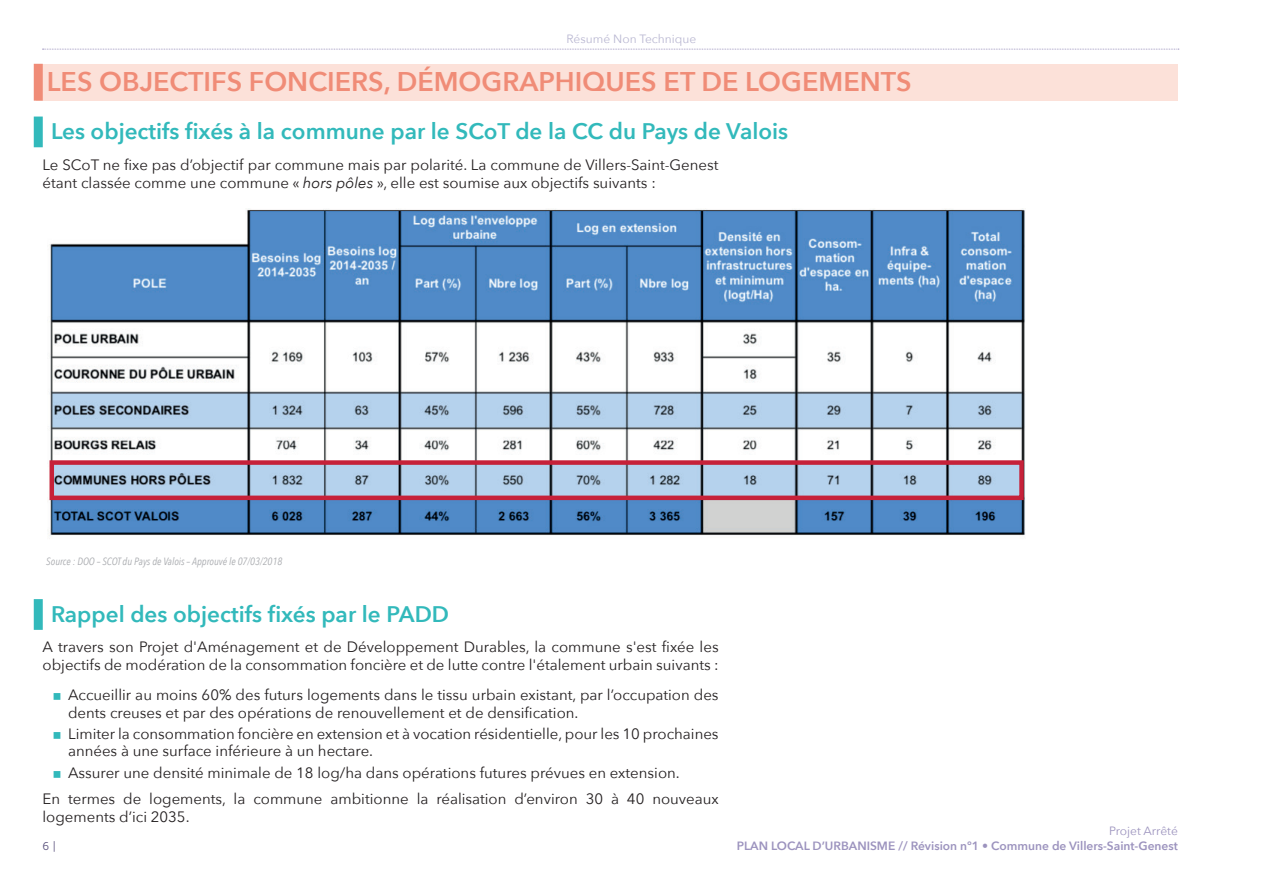
<style>
.page{position:relative;width:1263px;height:893px;background:#fff}
.page>*{position:absolute;margin:0;border:0;box-sizing:border-box;transform-origin:0 0}
.t1{font:600 27px "Avenir Next";color:#f08c77}
.t2{font:600 22.5px "Avenir Next";color:#32b9bb}
.t3{font:15px/18px "Avenir Next";color:#231f20}
.t4{font:600 12px "Avenir Next";color:#9c93be}
.t5{font:12px "Avenir Next";color:#bab8d2}
.t6{font:12px "Avenir Next";color:#9c93be}
.t7{font:11.25px "Museo Sans 300";color:#59507c}
.t8{font:italic 10.5px "Avenir Next Condensed";color:#a9abaf}
.s1{font-style:italic}
</style>
<div class="page">
<svg style="left:43px;top:49px;width:1136px;height:1px"></svg>
<div style="left:37px;top:64px;width:1141px;height:37px;background:#fce1d9"></div>
<div style="left:34px;top:64px;width:9px;height:37px;background:#f08c77"></div>
<div style="left:34px;top:117px;width:9px;height:30px;background:#32b9bb"></div>
<div style="left:34px;top:599px;width:9px;height:31px;background:#32b9bb"></div>
<img style="left:49px;top:208px;width:976px;height:328px">
<div style="left:50px;top:460px;width:974px;height:40px;border:4px solid #c62139"></div>
<p class="t5" style="left:567px;top:28px;width:131px">Résumé Non Technique</p>
<h1 class="t1" style="left:47px;top:58px;width:866px">LES OBJECTIFS FONCIERS, DÉMOGRAPHIQUES ET DE LOGEMENTS</h1>
<h2 class="t2" style="left:51px;top:112px;width:739px">Les objectifs fixés à la commune par le SCoT de la CC du Pays de Valois</h2>
<p class="t3" style="left:43px;top:155px;width:678px">Le SCoT ne fixe pas d’objectif par commune mais par polarité. La commune de Villers-Saint-Genest étant classée comme une commune « <span class="s1">hors pôles</span> », elle est soumise aux objectifs suivants :</p>
<p class="t8" style="left:46px;top:555px;width:237px">Source : DOO – SCOT du Pays de Valois – Approuvé le 07/03/2018</p>
<h2 class="t2" style="left:51px;top:594px;width:399px">Rappel des objectifs fixés par le PADD</h2>
<p class="t3" style="left:43px;top:637px;width:678px">A travers son Projet d'Aménagement et de Développement Durables, la commune s'est fixée les objectifs de modération de la consommation foncière et de lutte contre l'étalement urbain suivants :</p>
<p class="t3" style="left:68px;top:686px;width:652px;line-height:17.2px">Accueillir au moins 60% des futurs logements dans le tissu urbain existant, par l’occupation des dents creuses et par des opérations de renouvellement et de densification.</p>
<p class="t3" style="left:68px;top:725px;width:652px;line-height:17.2px">Limiter la consommation foncière en extension et à vocation résidentielle, pour les 10 prochaines années à une surface inférieure à un hectare.</p>
<p class="t3" style="left:43px;top:759px;width:678px;line-height:26.5px;text-indent:26px">Assurer une densité minimale de 18 log/ha dans opérations futures prévues en extension.<br>En termes de logements, la commune ambitionne la réalisation d’environ 30 à 40 nouveaux</p>
<p class="t3" style="left:43px;top:807px;width:149px">logements d’ici 2035.</p>
<p class="t7" style="left:43px;top:840px;width:15px">6 |</p>
<p class="t6" style="left:1109px;top:821px;width:70px">Projet Arrêté</p>
<p class="t4" style="left:737px;top:836px;width:443px">PLAN LOCAL D’URBANISME // Révision n°1 • Commune de Villers-Saint-Genest</p>
</div>
